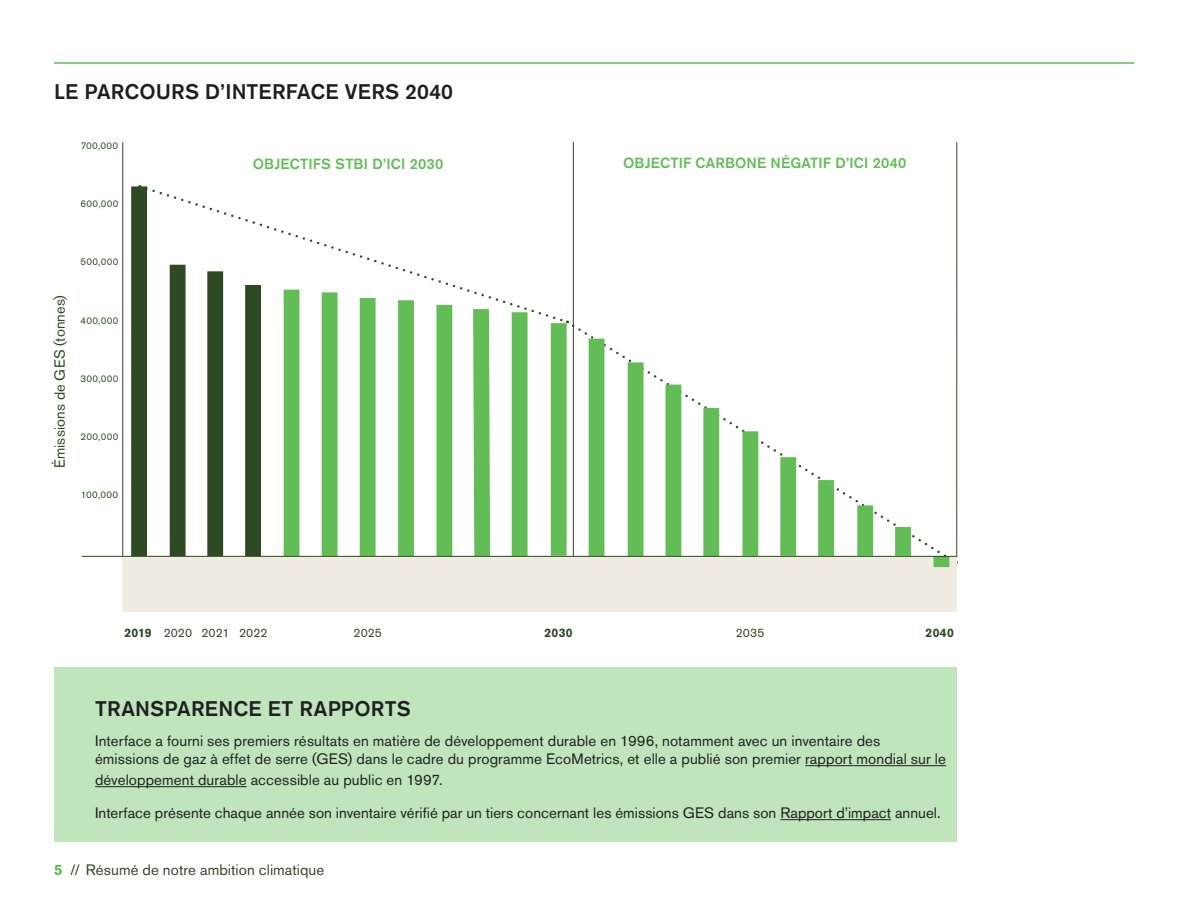
<style>
.page{position:relative;width:1188px;height:918px;background:#fff}
.page>*{position:absolute;margin:0;border:0;box-sizing:border-box;transform-origin:0 0}
.t1{font:500 21px "Akzidenz Grotesk Pro";letter-spacing:.01em;color:#1e2020}
.t2{font:15px/18px "Akzidenz Grotesk Pro";letter-spacing:.005em;color:#1e2020}
.t3{font:15px "Akzidenz Grotesk Pro";letter-spacing:.005em;color:#2e4a22}
.t4{font:500 14.55px "Akzidenz Grotesk Pro";letter-spacing:.015em;color:#62bd57}
.t5{font:14.55px "Akzidenz Grotesk Pro";letter-spacing:.01em;color:#2e4a22}
.t6{font:12.15px "Akzidenz Grotesk Pro";letter-spacing:.005em;color:#2e4a22}
.t7{font:700 12.15px "Akzidenz Grotesk Pro";letter-spacing:.025em;color:#2e4a22}
.t8{font:9.75px "Akzidenz Grotesk Pro";letter-spacing:.035em;color:#2e4a22}
.s1{font-weight:700}
.s2{font-weight:700;color:#62bd57}
</style>
<div class="page">
<div style="left:54px;top:667px;width:903px;height:174px;background:#c0e4bc"></div>
<svg style="left:147px;top:187px;width:420px;height:137px"></svg>
<svg style="left:570px;top:322px;width:386px;height:234px"></svg>
<div style="left:122px;top:556px;width:835px;height:56px;background:#f1ece2"></div>
<div style="left:934px;top:556px;width:15px;height:11px;background:#62bd57"></div>
<div style="left:628px;top:362px;width:16px;height:194px;background:#62bd57"></div>
<div style="left:589px;top:339px;width:15px;height:217px;background:#62bd57"></div>
<div style="left:551px;top:323px;width:16px;height:233px;background:#62bd57"></div>
<div style="left:512px;top:312px;width:16px;height:244px;background:#62bd57"></div>
<div style="left:131px;top:186px;width:16px;height:370px;background:#2e4a22"></div>
<div style="left:170px;top:265px;width:16px;height:291px;background:#2e4a22"></div>
<div style="left:207px;top:271px;width:16px;height:285px;background:#2e4a22"></div>
<div style="left:245px;top:285px;width:16px;height:271px;background:#2e4a22"></div>
<div style="left:284px;top:290px;width:15px;height:266px;background:#62bd57"></div>
<div style="left:322px;top:292px;width:16px;height:264px;background:#62bd57"></div>
<div style="left:360px;top:298px;width:16px;height:258px;background:#62bd57"></div>
<div style="left:398px;top:300px;width:16px;height:256px;background:#62bd57"></div>
<div style="left:436px;top:305px;width:16px;height:251px;background:#62bd57"></div>
<svg style="left:465px;top:293px;width:33px;height:263px"></svg>
<div style="left:666px;top:385px;width:15px;height:171px;background:#62bd57"></div>
<div style="left:703px;top:408px;width:16px;height:148px;background:#62bd57"></div>
<hr style="left:82px;top:556px;width:875px;height:1px;background:#2e4a22">
<hr style="left:573px;top:142px;width:1px;height:414px;background:#2e4a22">
<hr style="left:956px;top:142px;width:1px;height:414px;background:#2e4a22">
<hr style="left:122px;top:142px;width:1px;height:414px;background:#2e4a22">
<div style="left:742px;top:431px;width:16px;height:125px;background:#62bd57"></div>
<div style="left:780px;top:457px;width:16px;height:99px;background:#62bd57"></div>
<div style="left:818px;top:480px;width:16px;height:76px;background:#62bd57"></div>
<div style="left:857px;top:505px;width:16px;height:51px;background:#62bd57"></div>
<div style="left:895px;top:527px;width:16px;height:29px;background:#62bd57"></div>
<hr style="left:54px;top:62px;width:1080px;height:2px;background:#62bd57">
<hr style="left:805px;top:765px;width:141px;height:1px;background:#1e2020">
<hr style="left:95px;top:786px;width:152px;height:1px;background:#1e2020">
<hr style="left:780px;top:819px;width:111px;height:1px;background:#1e2020">
<h1 class="t1" style="left:54px;top:78px;width:400px">LE PARCOURS D’INTERFACE VERS 2040</h1>
<p class="t8" style="left:81px;top:139px;width:39px">700,000</p>
<p class="t8" style="left:81px;top:198px;width:39px">600,000</p>
<p class="t5" style="left:50px;top:468px;width:175px;rotate:-90deg">Émissions de GES (tonnes)</p>
<p class="t8" style="left:81px;top:256px;width:39px">500,000</p>
<p class="t8" style="left:81px;top:314px;width:39px">400,000</p>
<p class="t8" style="left:81px;top:372px;width:39px">300,000</p>
<p class="t8" style="left:81px;top:430px;width:39px">200,000</p>
<p class="t8" style="left:81px;top:489px;width:39px">100,000</p>
<p class="t4" style="left:253px;top:155px;width:192px">OBJECTIFS STBI D’ICI 2030</p>
<p class="t4" style="left:623px;top:153px;width:285px">OBJECTIF CARBONE NÉGATIF D’ICI 2040</p>
<p class="t6" style="left:124px;top:625px;width:145px"><span class="s1">2019</span> 2020 2021 2022</p>
<p class="t6" style="left:354px;top:625px;width:30px">2025</p>
<p class="t7" style="left:545px;top:625px;width:30px">2030</p>
<p class="t6" style="left:736px;top:625px;width:30px">2035</p>
<p class="t7" style="left:926px;top:625px;width:30px">2040</p>
<h1 class="t1" style="left:95px;top:695px;width:317px">TRANSPARENCE ET RAPPORTS</h1>
<p class="t2" style="left:95px;top:732px;width:852px">Interface a fourni ses premiers résultats en matière de développement durable en 1996, notamment avec un inventaire des émissions de gaz à effet de serre (GES) dans le cadre du programme EcoMetrics, et elle a publié son premier rapport mondial sur le</p>
<p class="t2" style="left:95px;top:771px;width:349px">développement durable accessible au public en 1997.</p>
<p class="t2" style="left:95px;top:804px;width:847px">Interface présente chaque année son inventaire vérifié par un tiers concernant les émissions GES dans son Rapport d’impact annuel.</p>
<p class="t3" style="left:54px;top:860px;width:272px"><span class="s2">5</span> // Résumé de notre ambition climatique</p>
</div>
